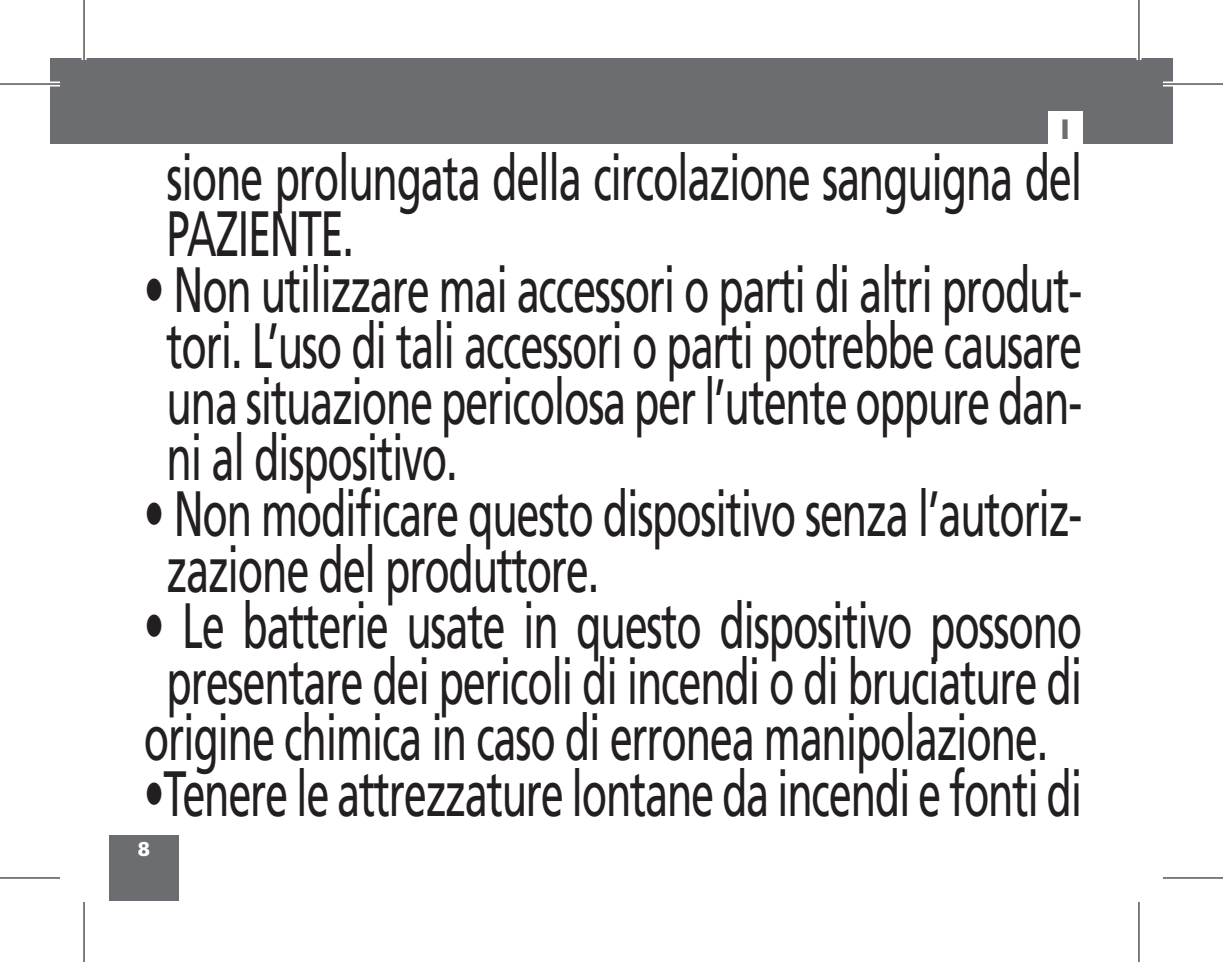
<style>
.page{position:relative;width:1223px;height:962px;background:#fff}
.page>*{position:absolute;margin:0;border:0;box-sizing:border-box;transform-origin:0 0}
.t1{font:64px/56px "Frutiger LT Std";letter-spacing:-.03em;color:#231f20;scale:.65 1}
.t2{font:900 28px "Frutiger LT Std";color:#6c6d70}
.t3{font:900 20px "Frutiger LT Std";color:#fff}
</style>
<div class="page">
<div style="left:109px;top:835px;width:70px;height:65px;background:#6c6d70"></div>
<div style="left:1138px;top:58px;width:35px;height:86px;background:#6c6d70"></div>
<div style="left:50px;top:58px;width:1088px;height:86px;background:#6c6d70"></div>
<div style="left:1048px;top:111px;width:34px;height:34px;background:#fff"></div>
<div style="left:0;top:81px;width:60px;height:5px;background:#fff"></div>
<div style="left:1162px;top:81px;width:60px;height:5px;background:#fff"></div>
<svg style="left:0;top:878px;width:60px;height:1px"></svg>
<svg style="left:1163px;top:878px;width:59px;height:1px"></svg>
<hr style="left:82px;top:0;width:4px;height:60px;background:#fff">
<svg style="left:1136px;top:0;width:5px;height:60px"></svg>
<svg style="left:1139px;top:902px;width:1px;height:60px"></svg>
<hr style="left:0;top:83px;width:60px;height:2px;background:#000">
<hr style="left:1162px;top:83px;width:60px;height:2px;background:#000">
<hr style="left:0;top:877px;width:60px;height:1px;background:#000">
<hr style="left:1162px;top:877px;width:60px;height:1px;background:#000">
<hr style="left:83px;top:0;width:2px;height:60px;background:#000">
<hr style="left:83px;top:902px;width:2px;height:60px;background:#000">
<hr style="left:1138px;top:0;width:1px;height:60px;background:#000">
<hr style="left:1138px;top:902px;width:1px;height:60px;background:#000">
<p class="t2" style="left:1060px;top:112px;width:11px">I</p>
<p class="t1" style="left:167px;top:150px;width:1410px">sione prolungata della circolazione sanguigna del<br>PAZIENTE.</p>
<p class="t1" style="left:167px;top:262px;width:1410px;text-align:justify;text-indent:-23px">• Non utilizzare mai accessori o parti di altri produt&shy;tori. L’uso di tali accessori o parti potrebbe causare una situazione pericolosa per l’utente oppure dan&shy;ni al dispositivo.</p>
<p class="t1" style="left:167px;top:486px;width:1410px;text-indent:-23px">• Non modificare questo dispositivo senza l’autoriz&shy;zazione del produttore.</p>
<p class="t1" style="left:144px;top:598px;width:1445px;text-align:center">• Le batterie usate in questo dispositivo possono presentare dei pericoli di incendi o di bruciature di origine chimica in caso di erronea manipolazione.</p>
<p class="t1" style="left:144px;top:766px;width:1445px">•Tenere le attrezzature lontane da incendi e fonti di</p>
<p class="t3" style="left:138px;top:836px;width:14px">8</p>
</div>
